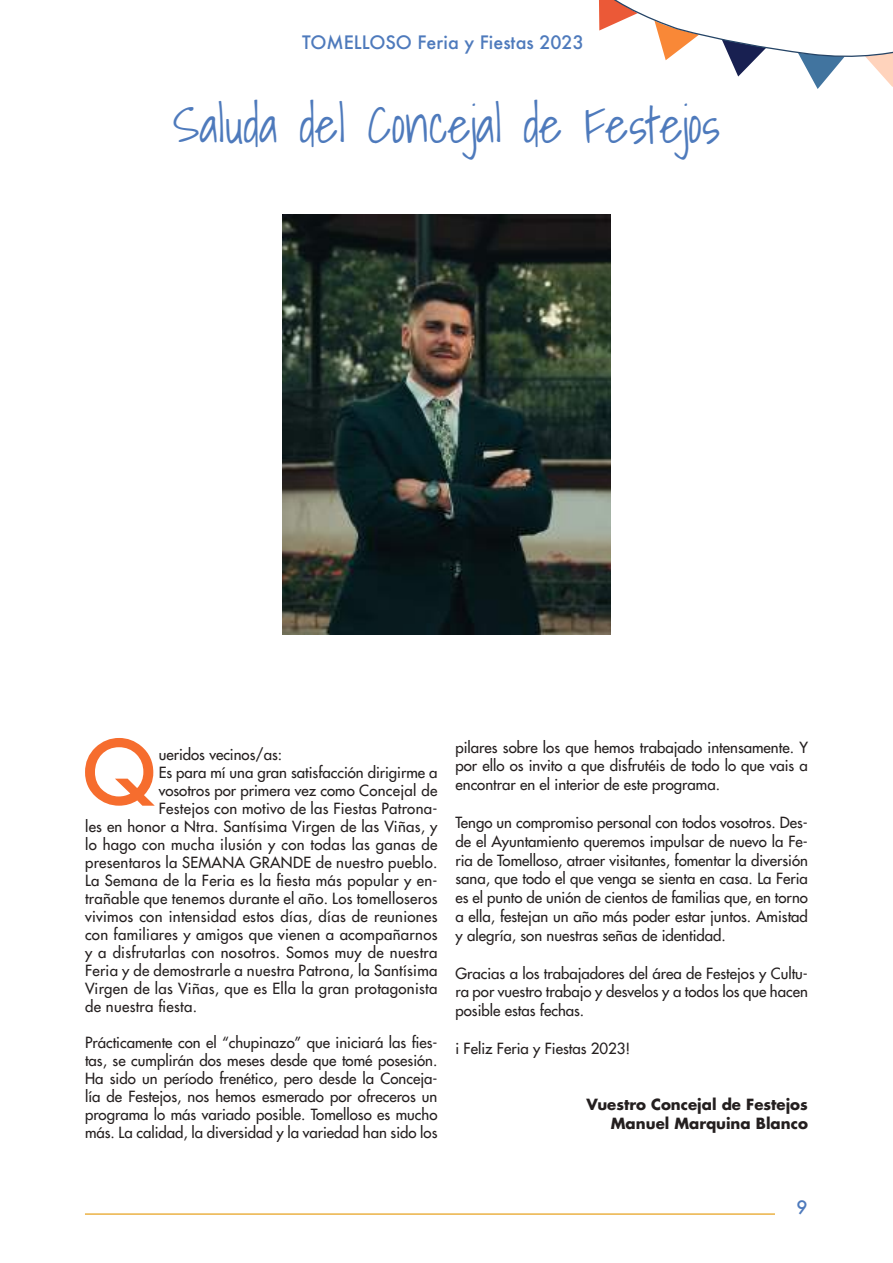
<style>
.page{position:relative;width:893px;height:1263px;background:#fff}
.page>*{position:absolute;margin:0;border:0;box-sizing:border-box;transform-origin:0 0}
.t1{font:500 86.7px "Futura";color:#f66d2e}
.t2{font:300 49.5px "Shadows Into";color:#4e7abc}
.t3{font:500 18px "Futura";color:#4e7abc}
.t4{font:15px/18.9px "Futura LT";letter-spacing:.02em;color:#241f1f;text-align:justify}
.t5{font:15px "Futura LT";color:#241f1f}
.t6{font:700 15px/18.9px "Futura LT";color:#241f1f;text-align:right}
</style>
<div class="page">
<svg style="left:599px;top:0;width:294px;height:89px"></svg>
<hr style="left:85px;top:1213px;width:690px;height:2px;background:#ebb245">
<img style="left:282px;top:215px;width:329px;height:420px">
<p class="t3" style="left:302px;top:30px;width:283px">TOMELLOSO Feria y Fiestas 2023</p>
<h2 class="t2" style="left:173px;top:85px;width:548px">Saluda del Concejal de Festejos</h2>
<h1 class="t1" style="left:80px;top:713px;width:79px">Q</h1>
<p class="t5" style="left:159px;top:744px;width:125px">ueridos vecinos/as:</p>
<p class="t5" style="left:159px;top:762px;width:280px">Es para mí una gran satisfacción dirigirme a</p>
<p class="t5" style="left:159px;top:780px;width:280px">vosotros por primera vez como Concejal de</p>
<p class="t4" style="left:159px;top:798px;width:280px">Festejos con motivo de las Fiestas Patrona-</p>
<p class="t4" style="left:85px;top:816px;width:354px">les en honor a Ntra. Santísima Virgen de las Viñas, y</p>
<p class="t4" style="left:85px;top:834px;width:354px">lo hago con mucha ilusión y con todas las ganas de</p>
<p class="t4" style="left:85px;top:852px;width:354px">presentaros la SEMANA GRANDE de nuestro pueblo.</p>
<p class="t4" style="left:85px;top:870px;width:354px">La Semana de la Feria es la fiesta más popular y en-</p>
<p class="t4" style="left:85px;top:888px;width:354px">trañable que tenemos durante el año. Los tomelloseros</p>
<p class="t4" style="left:85px;top:906px;width:354px">vivimos con intensidad estos días, días de reuniones</p>
<p class="t4" style="left:85px;top:924px;width:354px">con familiares y amigos que vienen a acompañarnos</p>
<p class="t4" style="left:85px;top:942px;width:354px">y a disfrutarlas con nosotros. Somos muy de nuestra</p>
<p class="t4" style="left:85px;top:960px;width:354px">Feria y de demostrarle a nuestra Patrona, la Santísima</p>
<p class="t4" style="left:85px;top:978px;width:354px">Virgen de las Viñas, que es Ella la gran protagonista</p>
<p class="t4" style="left:85px;top:996px;width:113px">de nuestra fiesta.</p>
<p class="t4" style="left:85px;top:1033px;width:354px;line-height:18px">Prácticamente con el “chupinazo” que iniciará las fies&shy;tas, se cumplirán dos meses desde que tomé posesión.<br>Ha sido un período frenético, pero desde la Conceja&shy;lía de Festejos, nos hemos esmerado por ofreceros un programa lo más variado posible. Tomelloso es mucho más. La calidad, la diversidad y la variedad han sido los</p>
<p class="t4" style="left:455px;top:737px;width:354px">pilares sobre los que hemos trabajado intensamente. Y por ello os invito a que disfrutéis de todo lo que vais a encontrar en el interior de este programa.</p>
<p class="t4" style="left:455px;top:813px;width:354px">Tengo un compromiso personal con todos vosotros. Des&shy;de el Ayuntamiento queremos impulsar de nuevo la Fe&shy;ria de Tomelloso, atraer visitantes, fomentar la diversión sana, que todo el que venga se sienta en casa. La Feria es el punto de unión de cientos de familias que, en torno a ella, festejan un año más poder estar juntos. Amistad y alegría, son nuestras señas de identidad.</p>
<p class="t4" style="left:455px;top:964px;width:354px">Gracias a los trabajadores del área de Festejos y Cultu&shy;ra por vuestro trabajo y desvelos y a todos los que hacen posible estas fechas.</p>
<p class="t5" style="left:455px;top:1039px;width:176px">i Feliz Feria y Fiestas 2023!</p>
<p class="t6" style="left:587px;top:1095px;width:223px">Vuestro Concejal de Festejos<br>Manuel Marquina Blanco</p>
<p class="t3" style="left:797px;top:1195px;width:13px">9</p>
</div>
